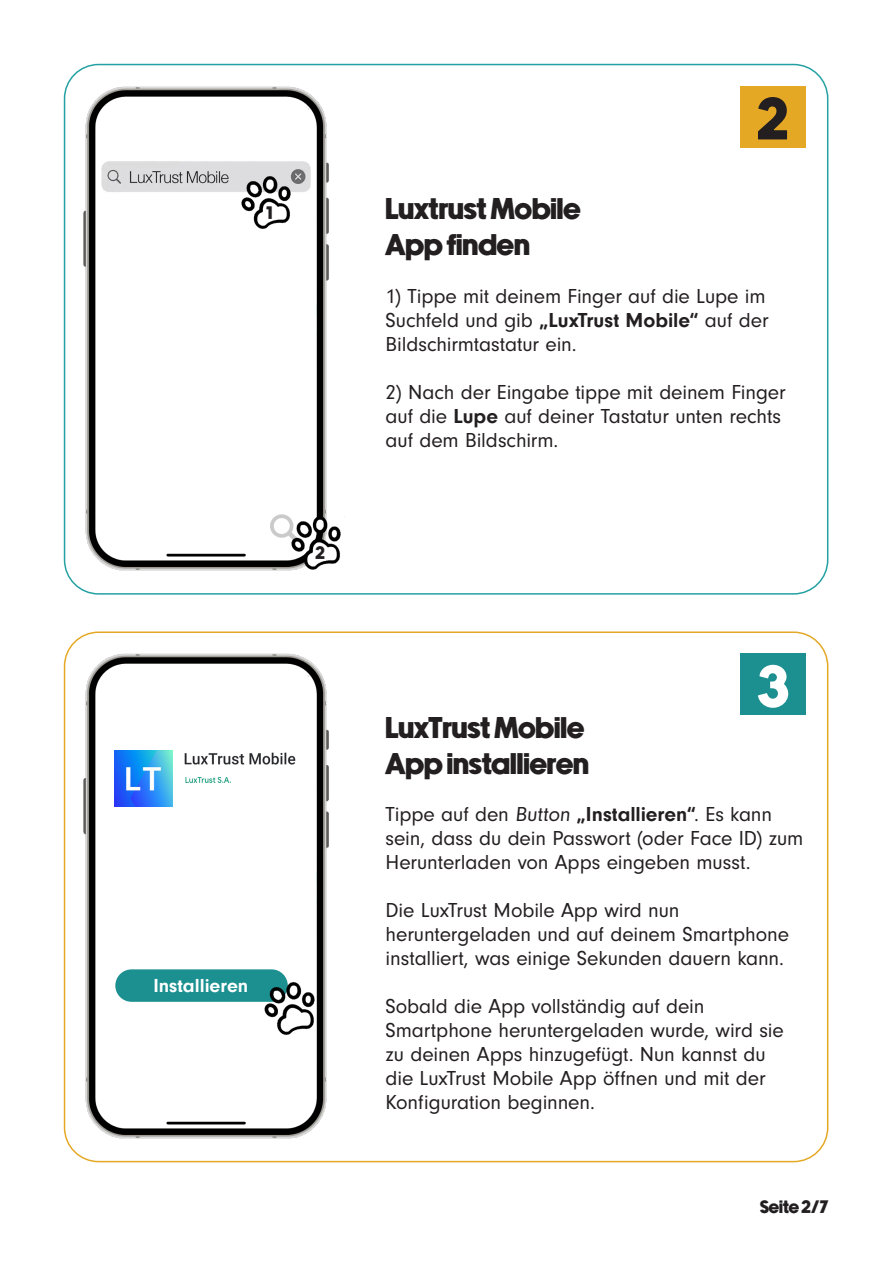
<style>
.page{position:relative;width:893px;height:1263px;background:#fff}
.page>*{position:absolute;margin:0;border:0;box-sizing:border-box;transform-origin:0 0}
.t1{font:59.55px "Newake";color:#231f20}
.t2{font:59.55px "Newake";color:#fff}
.t3{font:30px "Newake";color:#231f20}
.t4{font:21px/24px "Neuzeit Gro";letter-spacing:-.005em;color:#231f20}
.t5{font:700 19.5px "Neuzeit Gro";color:#fff}
.t6{font:18px "Newake";color:#231f20}
.s1{font-weight:700}
</style>
<div class="page">
<div style="left:740px;top:86px;width:66px;height:62px;background:#e5a825"></div>
<div style="left:740px;top:653px;width:66px;height:62px;background:#1c9090"></div>
<img style="left:83px;top:86px;width:246px;height:485px">
<img style="left:101px;top:152px;width:210px;height:49px">
<img style="left:270px;top:514px;width:15px;height:29px">
<img style="left:83px;top:653px;width:246px;height:486px">
<img style="left:115px;top:750px;width:57px;height:57px">
<img style="left:183px;top:750px;width:114px;height:17px">
<img style="left:183px;top:770px;width:59px;height:18px">
<div style="left:115px;top:969px;width:173px;height:33px;background:#1c9090;border-radius:16px"></div>
<img style="left:258px;top:978px;width:60px;height:70px">
<img style="left:234px;top:172px;width:60px;height:70px">
<img style="left:285px;top:512px;width:56px;height:59px">
<p class="t6" style="left:266px;top:203px;width:8px">1</p>
<p class="t6" style="left:316px;top:543px;width:11px">2</p>
<p class="t5" style="left:153px;top:975px;width:96px">Installieren</p>
<p class="t1" style="left:757px;top:86px;width:33px">2</p>
<p class="t3" style="left:386px;top:192px;width:197px">Luxtrust Mobile</p>
<p class="t3" style="left:386px;top:228px;width:146px">App finden</p>
<p class="t4" style="left:386px;top:285px;width:385px">1) Tippe mit deinem Finger auf die Lupe im<br>Suchfeld und gib <span class="s1">„LuxTrust Mobile“</span> auf der<br>Bildschirmtastatur ein.</p>
<p class="t4" style="left:386px;top:381px;width:402px">2) Nach der Eingabe tippe mit deinem Finger auf die <span class="s1">Lupe</span> auf deiner Tastatur unten rechts auf dem Bildschirm.</p>
<p class="t2" style="left:756px;top:653px;width:35px">3</p>
<p class="t3" style="left:386px;top:710px;width:200px">LuxTrust Mobile</p>
<p class="t3" style="left:386px;top:746px;width:205px">App installieren</p>
<p class="t4" style="left:386px;top:803px;width:419px">Tippe auf den Button <span class="s1">„Installieren“</span>. Es kann sein, dass du dein Passwort (oder Face ID) zum<br>Herunterladen von Apps eingeben musst.</p>
<p class="t4" style="left:386px;top:899px;width:405px">Die LuxTrust Mobile App wird nun heruntergeladen und auf deinem Smartphone installiert, was einige Sekunden dauern kann.</p>
<p class="t4" style="left:386px;top:995px;width:400px">Sobald die App vollständig auf dein Smartphone heruntergeladen wurde, wird sie zu deinen Apps hinzugefügt. Nun kannst du die LuxTrust Mobile App öffnen und mit der Konfiguration beginnen.</p>
<p class="t6" style="left:760px;top:1197px;width:71px">Seite 2/7</p>
</div>
